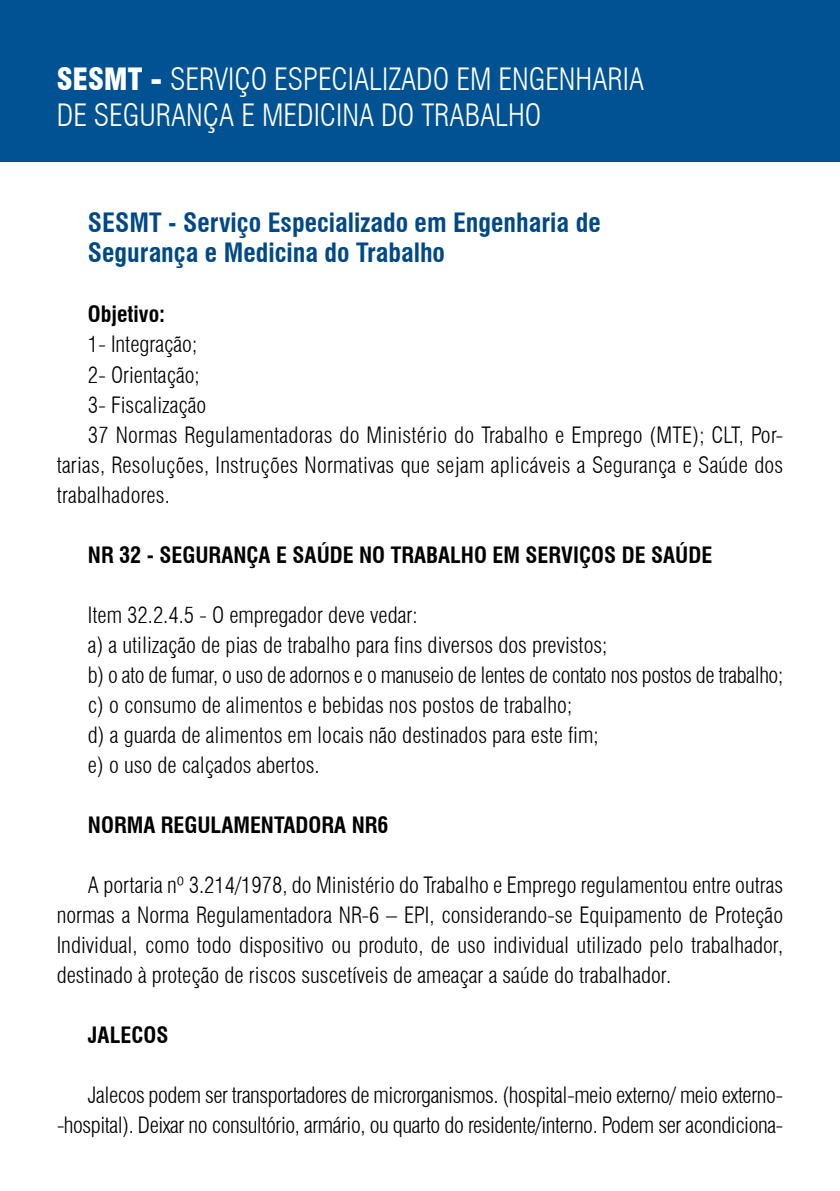
<style>
.page{position:relative;width:840px;height:1191px;background:#fff}
.page>*{position:absolute;margin:0;border:0;box-sizing:border-box;transform-origin:0 0}
.t1{font:300 condensed 30px/36px "Swiss 721 BT";color:#fff}
.t2{font:700 condensed 26px/30px "Swiss 721 BT";color:#004987}
.t3{font:300 condensed 22px/30px "Swiss 721 BT";color:#000}
.t4{font:300 condensed 22px/30px "Swiss 721 BT";letter-spacing:-.02em;color:#000;text-align:right}
.t5{font:700 condensed 22px "Swiss 721 BT";color:#000}
.s1{font-weight:900}
</style>
<div class="page">
<div style="left:0;top:0;width:839px;height:161px;background:#005293"></div>
<h1 class="t1" style="left:57px;top:61px;width:588px"><span class="s1">SESMT -</span> SERVIÇO ESPECIALIZADO EM ENGENHARIA<br>DE SEGURANÇA E MEDICINA DO TRABALHO</h1>
<p class="t2" style="left:88px;top:208px;width:514px">SESMT - Serviço Especializado em Engenharia de<br>Segurança e Medicina do Trabalho</p>
<p class="t5" style="left:88px;top:301px;width:79px">Objetivo:</p>
<p class="t3" style="left:88px;top:329px;width:111px">1- Integração;</p>
<p class="t3" style="left:88px;top:359px;width:113px">2- Orientação;</p>
<p class="t3" style="left:88px;top:389px;width:120px">3- Fiscalização</p>
<p class="t3" style="left:88px;top:419px;width:696px">37 Normas Regulamentadoras do Ministério do Trabalho e Emprego (MTE); CLT, Por-</p>
<p class="t3" style="left:57px;top:449px;width:727px">tarias, Resoluções, Instruções Normativas que sejam aplicáveis a Segurança e Saúde dos</p>
<p class="t3" style="left:57px;top:479px;width:114px">trabalhadores.</p>
<p class="t5" style="left:88px;top:541px;width:625px">NR 32 - SEGURANÇA E SAÚDE NO TRABALHO EM SERVIÇOS DE SAÚDE</p>
<p class="t3" style="left:88px;top:599px;width:696px">Item 32.2.4.5 - O empregador deve vedar:<br>a) a utilização de pias de trabalho para fins diversos dos previstos;<br>b) o ato de fumar, o uso de adornos e o manuseio de lentes de contato nos postos de trabalho; c) o consumo de alimentos e bebidas nos postos de trabalho;<br>d) a guarda de alimentos em locais não destinados para este fim;<br>e) o uso de calçados abertos.</p>
<p class="t5" style="left:88px;top:811px;width:302px">NORMA REGULAMENTADORA NR6</p>
<p class="t3" style="left:57px;top:869px;width:727px;text-align:justify;text-indent:31px">A portaria nº 3.214/1978, do Ministério do Trabalho e Emprego regulamentou entre outras normas a Norma Regulamentadora NR-6 – EPI, considerando-se Equipamento de Proteção Individual, como todo dispositivo ou produto, de uso individual utilizado pelo trabalhador, destinado à proteção de riscos suscetíveis de ameaçar a saúde do trabalhador.</p>
<p class="t5" style="left:88px;top:1021px;width:82px">JALECOS</p>
<p class="t4" style="left:57px;top:1079px;width:727px">Jalecos podem ser transportadores de microrganismos. (hospital-meio externo/ meio externo--hospital). Deixar no consultório, armário, ou quarto do residente/interno. Podem ser acondiciona-</p>
</div>
